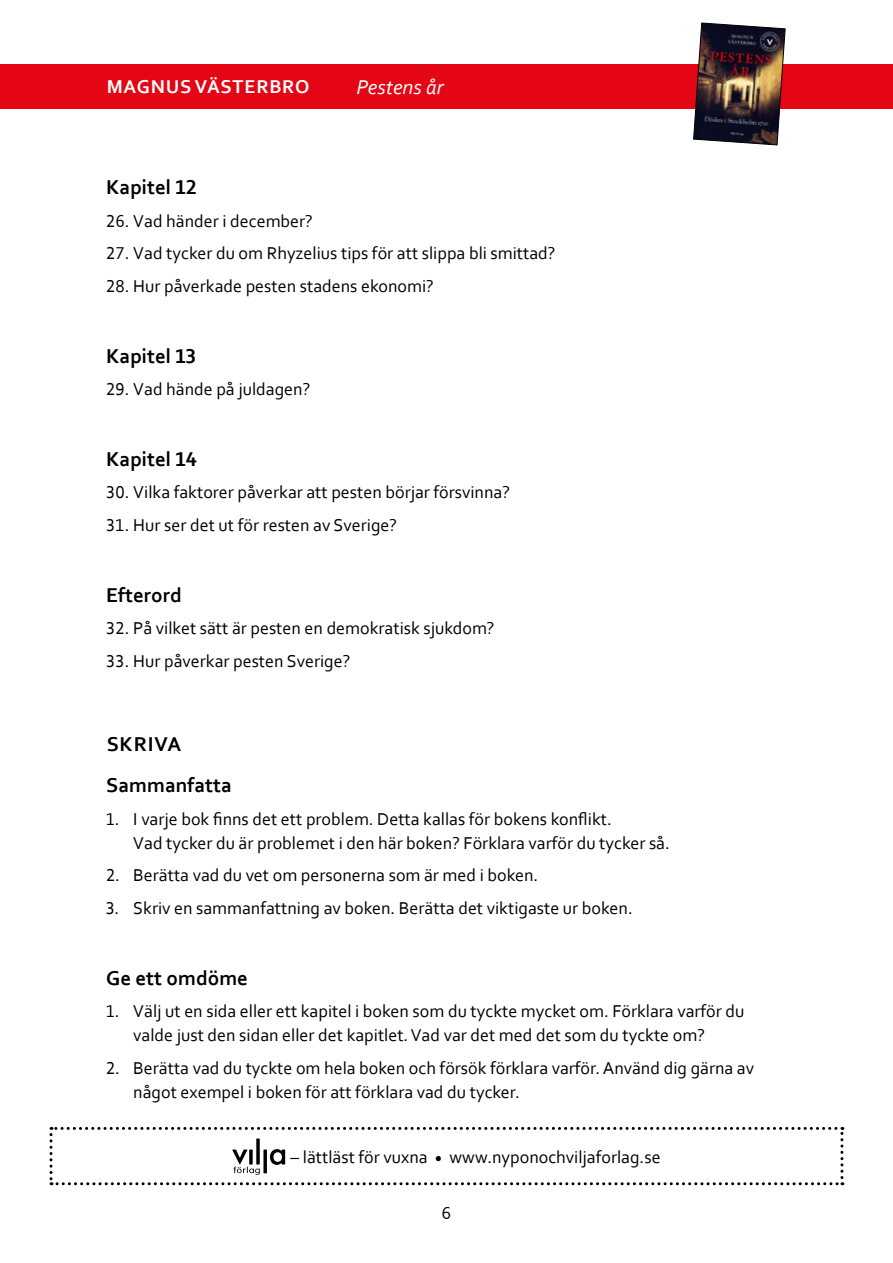
<style>
.page{position:relative;width:893px;height:1263px;background:#fff}
.page>*{position:absolute;margin:0;border:0;box-sizing:border-box;transform-origin:0 0}
.t1{font:700 21px/41px "Corbel";color:#000}
.t2{font:italic 21px "Corbel";color:#fff}
.t3{font:700 19.5px "Corbel";letter-spacing:.04em;color:#fff}
.t4{font:18px/24px "Corbel";color:#000}
</style>
<div class="page">
<div style="left:0;top:64px;width:893px;height:44px;background:#e40614"></div>
<img style="left:693px;top:23px;width:92px;height:122px">
<svg style="left:50px;top:1127px;width:793px;height:58px"></svg>
<p class="t3" style="left:107px;top:75px;width:204px">MAGNUS VÄSTERBRO</p>
<p class="t2" style="left:356px;top:74px;width:88px">Pestens år</p>
<p class="t1" style="left:106px;top:166px;width:92px">Kapitel 12</p>
<p class="t4" style="left:106px;top:208px;width:208px">26. Vad händer i december?</p>
<p class="t4" style="left:106px;top:241px;width:451px">27. Vad tycker du om Rhyzelius tips för att slippa bli smittad?</p>
<p class="t4" style="left:106px;top:273px;width:329px">28. Hur påverkade pesten stadens ekonomi?</p>
<p class="t1" style="left:106px;top:335px;width:91px">Kapitel 13</p>
<p class="t4" style="left:106px;top:377px;width:206px">29. Vad hände på juldagen?</p>
<p class="t1" style="left:106px;top:438px;width:92px">Kapitel 14</p>
<p class="t4" style="left:106px;top:480px;width:405px">30. Vilka faktorer påverkar att pesten börjar försvinna?</p>
<p class="t4" style="left:106px;top:512px;width:292px">31. Hur ser det ut för resten av Sverige?</p>
<p class="t1" style="left:106px;top:574px;width:77px">Efterord</p>
<p class="t4" style="left:106px;top:616px;width:390px">32. På vilket sätt är pesten en demokratisk sjukdom?</p>
<p class="t4" style="left:106px;top:648px;width:246px">33. Hur påverkar pesten Sverige?</p>
<p class="t1" style="left:106px;top:723px;width:127px">SKRIVA<br>Sammanfatta</p>
<p class="t4" style="left:133px;top:806px;width:538px;text-indent:-27px">1. I varje bok finns det ett problem. Detta kallas för bokens konflikt.<br>Vad tycker du är problemet i den här boken? Förklara varför du tycker så.</p>
<p class="t4" style="left:106px;top:863px;width:433px">2. Berätta vad du vet om personerna som är med i boken.</p>
<p class="t4" style="left:106px;top:895px;width:528px">3. Skriv en sammanfattning av boken. Berätta det viktigaste ur boken.</p>
<p class="t1" style="left:106px;top:957px;width:143px">Ge ett omdöme</p>
<p class="t4" style="left:133px;top:999px;width:613px;text-indent:-27px">1. Välj ut en sida eller ett kapitel i boken som du tyckte mycket om. Förklara varför du valde just den sidan eller det kapitlet. Vad var det med det som du tyckte om?</p>
<p class="t4" style="left:133px;top:1055px;width:622px;text-indent:-27px">2. Berätta vad du tyckte om hela boken och försök förklara varför. Använd dig gärna av något exempel i boken för att förklara vad du tycker.</p>
<p class="t4" style="left:291px;top:1144px;width:372px">– lättläst för vuxna <sub>•</sub> www.nyponochviljaforlag.se</p>
<p class="t4" style="left:442px;top:1200px;width:11px">6</p>
</div>
